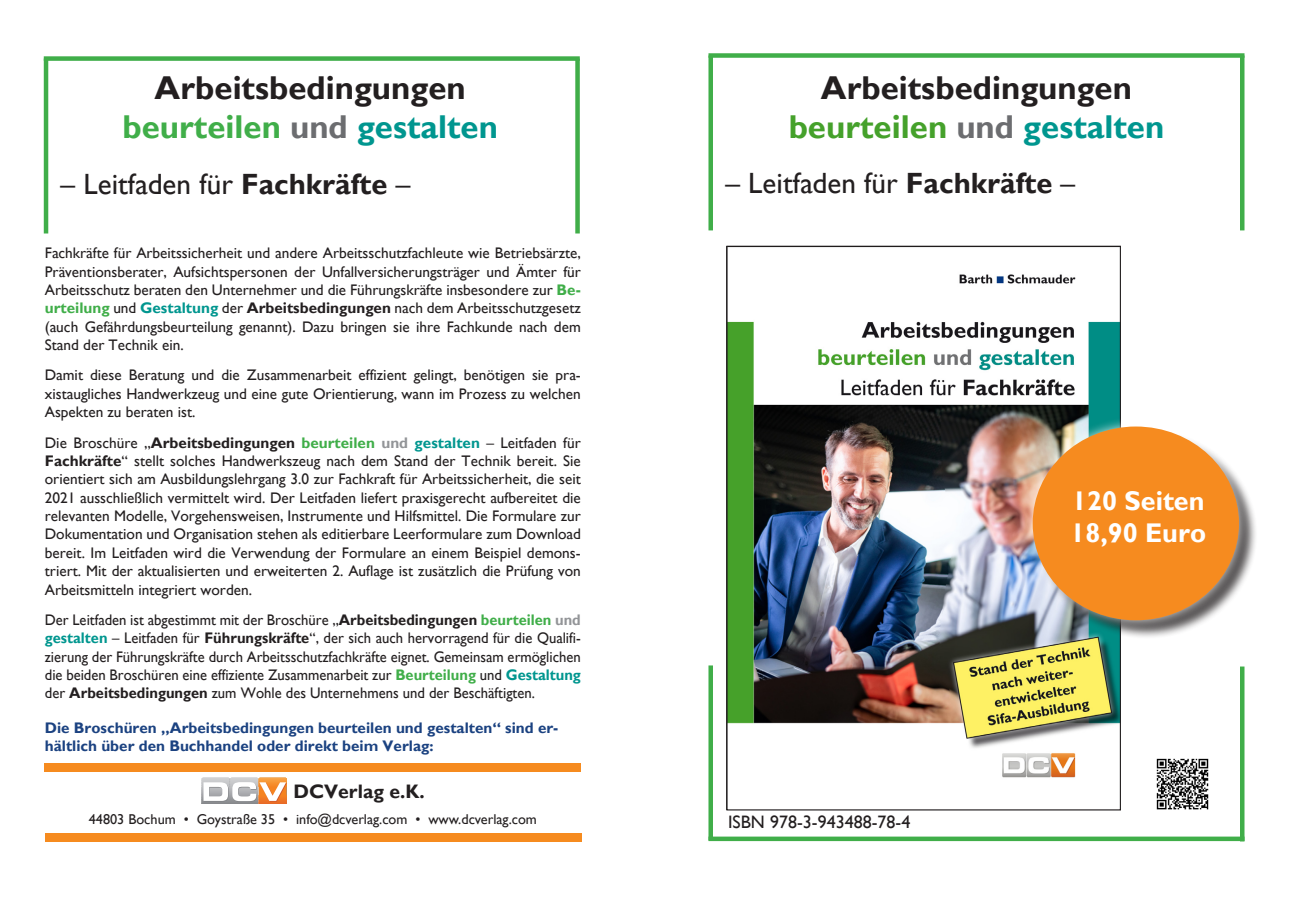
<style>
.page{position:relative;width:1289px;height:919px;background:#fff}
.page>*{position:absolute;margin:0;border:0;box-sizing:border-box;transform-origin:0 0}
.t1{font:700 33px "Gill Sans";color:#231f20}
.t2{font:700 33px "Gill Sans";color:#45a12b}
.t3{font:700 33px "Gill Sans";color:#40ae49}
.t4{font:29.25px "Gill Sans";color:#231f20}
.t5{font:700 27px "Gill Sans";color:#fff}
.t6{font:700 19.5px "Gill Sans";color:#231f20}
.t7{font:18px "Gill Sans";color:#231f20}
.t8{font:15.3px/18.3px "Gill Sans";color:#231f20;text-align:justify}
.t9{font:15.3px/18.3px "Gill Sans";color:#231f20;text-align:justify;scale:.96 1}
.t10{font:700 15.3px/18px "Gill Sans";color:#1b4281}
.t11{font:14.25px "Gill Sans";color:#231f20}
.s1{color:#6c6d70}
.s2{color:#00968f}
.s3{font-weight:700}
.s4{font-weight:700;color:#40ae49}
.s5{font-weight:700;color:#00968f}
.s6{font-weight:700;color:#939598}
</style>
<div class="page">
<img style="left:728px;top:274px;width:390px;height:504px">
<div style="left:1034px;top:429px;width:229px;height:216px;background:#231f20;opacity:.75"></div>
<div style="left:1022px;top:416px;width:233px;height:221px;background:#fff;opacity:.68"></div>
<div style="left:1032px;top:426px;width:206px;height:194px;background:#f68b1f;border-radius:50%"></div>
<div style="left:45px;top:763px;width:536px;height:8px;background:#f68b1f"></div>
<svg style="left:202px;top:777px;width:85px;height:26px"></svg>
<div style="left:708px;top:55px;width:5px;height:175px;background:#40ae49"></div>
<div style="left:1239px;top:55px;width:5px;height:175px;background:#40ae49"></div>
<div style="left:708px;top:53px;width:536px;height:5px;background:#40ae49"></div>
<div style="left:708px;top:665px;width:5px;height:175px;background:#40ae49"></div>
<div style="left:1239px;top:666px;width:5px;height:175px;background:#40ae49"></div>
<div style="left:708px;top:836px;width:536px;height:5px;background:#40ae49"></div>
<hr style="left:44px;top:59px;width:4px;height:174px;background:#40ae49">
<div style="left:575px;top:59px;width:5px;height:174px;background:#40ae49"></div>
<div style="left:44px;top:56px;width:536px;height:5px;background:#40ae49"></div>
<div style="left:46px;top:833px;width:535px;height:8px;background:#f68b1f"></div>
<img style="left:1156px;top:758px;width:53px;height:52px">
<p class="t1" style="left:155px;top:68px;width:313px">Arbeitsbedingungen</p>
<p class="t3" style="left:122px;top:108px;width:377px">beurteilen <span class="s1">und</span> <span class="s2">gestalten</span></p>
<p class="t4" style="left:61px;top:168px;width:351px">– Leitfaden für <span class="s3">Fachkräfte</span> –</p>
<p class="t8" style="left:45px;top:244px;width:537px">Fachkräfte für Arbeitssicherheit und andere Arbeitsschutzfachleute wie Betriebsärzte, Präventionsberater, Aufsichtspersonen der Unfallversicherungsträger und Ämter für Arbeitsschutz beraten den Unternehmer und die Führungskräfte insbesondere zur <span class="s4">Be&shy;urteilung</span> und <span class="s5">Gestaltung</span> der <span class="s3">Arbeitsbedingungen</span> nach dem Arbeitsschutzgesetz (auch Gefährdungsbeurteilung genannt). Dazu bringen sie ihre Fachkunde nach dem Stand der Technik ein.</p>
<p class="t8" style="left:45px;top:366px;width:537px">Damit diese Beratung und die Zusammenarbeit effizient gelingt, benötigen sie pra&shy;xistaugliches Handwerkzeug und eine gute Orientierung, wann im Prozess zu welchen Aspekten zu beraten ist.</p>
<p class="t8" style="left:45px;top:433px;width:537px">Die Broschüre „<span class="s3">Arbeitsbedingungen</span> <span class="s4">beurteilen</span> <span class="s6">und</span> <span class="s5">gestalten</span> – Leitfaden für <span class="s3">Fachkräfte</span>“ stellt solches Handwerkszeug nach dem Stand der Technik bereit. Sie orientiert sich am Ausbildungslehrgang 3.0 zur Fachkraft für Arbeitssicherheit, die seit 2021 ausschließlich vermittelt wird. Der Leitfaden liefert praxisgerecht aufbereitet die relevanten Modelle, Vorgehensweisen, Instrumente und Hilfsmittel. Die Formulare zur Dokumentation und Organisation stehen als editierbare Leerformulare zum Download bereit. Im Leitfaden wird die Verwendung der Formulare an einem Beispiel demons&shy;triert. Mit der aktualisierten und erweiterten 2. Auflage ist zusätzlich die Prüfung von Arbeitsmitteln integriert worden.</p>
<p class="t9" style="left:45px;top:610px;width:560px">Der Leitfaden ist abgestimmt mit der Broschüre „<span class="s3">Arbeitsbedingungen</span> <span class="s4">beurteilen</span> <span class="s6">und </span><span class="s5">gestalten</span> – Leitfaden für <span class="s3">Führungskräfte</span>“, der sich auch hervorragend für die Qualifi&shy;zierung der Führungskräfte durch Arbeitsschutzfachkräfte eignet. Gemeinsam ermöglichen die beiden Broschüren eine effiziente Zusammenarbeit zur <span class="s4">Beurteilung</span> und <span class="s5">Gestaltung </span>der <span class="s3">Arbeitsbedingungen</span> zum Wohle des Unternehmens und der Beschäftigten.</p>
<p class="t10" style="left:45px;top:718px;width:515px">Die Broschüren „Arbeitsbedingungen beurteilen und gestalten“ sind er&shy;hältlich über den Buchhandel oder direkt beim Verlag:</p>
<p class="t6" style="left:293px;top:780px;width:133px">DCVerlag e.K.</p>
<p class="t11" style="left:89px;top:811px;width:449px">44803 Bochum • Goystraße 35 • info@dcverlag.com • www.dcverlag.com</p>
<p class="t1" style="left:821px;top:68px;width:313px">Arbeitsbedingungen</p>
<p class="t2" style="left:788px;top:108px;width:377px">beurteilen <span class="s1">und</span> <span class="s2">gestalten</span></p>
<p class="t4" style="left:725px;top:167px;width:351px">– Leitfaden für <span class="s3">Fachkräfte</span> –</p>
<p class="t7" style="left:728px;top:811px;width:184px">ISBN 978-3-943488-78-4</p>
<p class="t5" style="left:1072px;top:485px;width:134px">120 Seiten</p>
<p class="t5" style="left:1070px;top:517px;width:137px">18,90 Euro</p>
</div>
